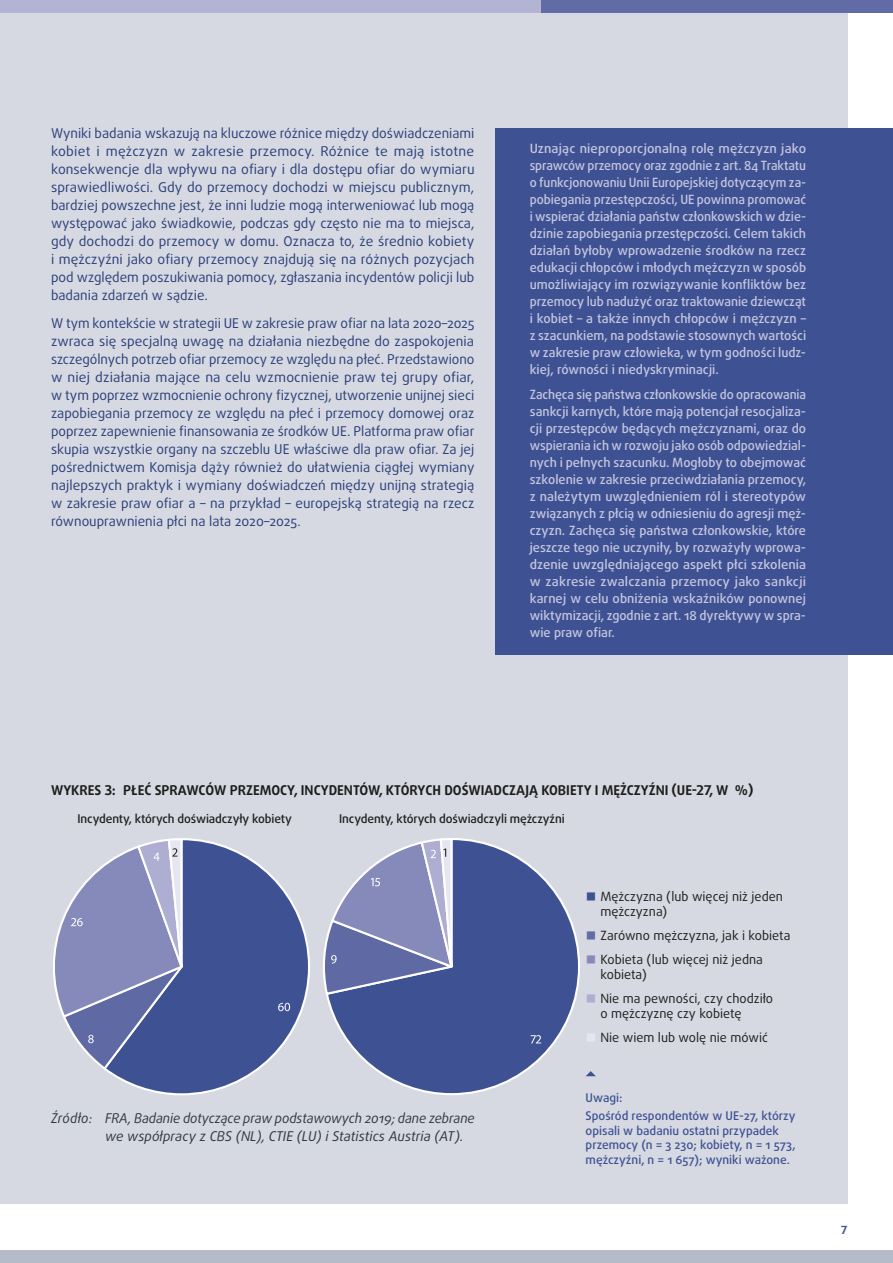
<style>
.page{position:relative;width:893px;height:1263px;background:#fff}
.page>*{position:absolute;margin:0;border:0;box-sizing:border-box;transform-origin:0 0}
.body{font:13.5px/18px "Daxline Pro";color:#2a3f79;text-align:justify}
.figure_source_break{font:italic 13.5px/18px "Daxline Pro";letter-spacing:-.01em;color:#2f383f}
.figure_title{font:700 13.5px "Daxline Pro";color:#1d1d1b}
.opinion_body{font:500 12.75px/17px "Daxline Pro";color:#c6c6df;text-align:justify}
.t1{font:12.75px/15.3px "Daxline Pro";color:#1d1d1b}
.figure_note{font:500 12px/14.4px "Daxline Pro";color:#3e5293}
.fig3_1{font:500 12px "Daxline Pro";letter-spacing:-.01em;color:#1d1d1b}
.figure_note_start{font:500 12px "Daxline Pro";color:#3e5293}
.t2{font:700 11.25px "Daxline Pro";color:#3e5293}
.s1{font-family:"EC Square Sans Pro";color:#3e5293}
.s2{font-family:"EC Square Sans Pro";color:#616ba5}
.s3{font-family:"EC Square Sans Pro";color:#868aba}
.s4{font-family:"EC Square Sans Pro";color:#adaed1}
.s5{font-family:"EC Square Sans Pro";color:#e6e6f2}
</style>
<div class="page">
<div style="left:0;top:0;width:848px;height:1204px;background:#d7d9e2"></div>
<div style="left:496px;top:128px;width:397px;height:526px;background:#3e5293"></div>
<svg style="left:107px;top:838px;width:203px;height:258px"></svg>
<svg style="left:278px;top:1003px;width:12px;height:8px"></svg>
<svg style="left:53px;top:838px;width:135px;height:233px"></svg>
<svg style="left:333px;top:838px;width:247px;height:257px"></svg>
<svg style="left:531px;top:1035px;width:10px;height:8px"></svg>
<svg style="left:323px;top:838px;width:136px;height:179px"></svg>
<svg style="left:586px;top:1071px;width:10px;height:5px"></svg>
<div style="left:0;top:1250px;width:893px;height:13px;background:#b6bbca"></div>
<div style="left:540px;top:0;width:353px;height:13px;background:#616ba5"></div>
<div style="left:0;top:0;width:540px;height:13px;background:#b3b3d4"></div>
<p class="body" style="left:51px;top:124px;width:425px">Wyniki badania wskazują na kluczowe różnice między doświadczeniami kobiet i mężczyzn w zakresie przemocy. Różnice te mają istotne konsekwencje dla wpływu na ofiary i dla dostępu ofiar do wymiaru sprawiedliwości. Gdy do przemocy dochodzi w miejscu publicznym, bardziej powszechne jest, że inni ludzie mogą interweniować lub mogą występować jako świadkowie, podczas gdy często nie ma to miejsca, gdy dochodzi do przemocy w domu. Oznacza to, że średnio kobiety i mężczyźni jako ofiary przemocy znajdują się na różnych pozycjach pod względem poszukiwania pomocy, zgłaszania incydentów policji lub badania zdarzeń w sądzie.</p>
<p class="body" style="left:51px;top:315px;width:425px">W tym kontekście w strategii UE w zakresie praw ofiar na lata 2020–2025 zwraca się specjalną uwagę na działania niezbędne do zaspokojenia szczególnych potrzeb ofiar przemocy ze względu na płeć. Przedstawiono w niej działania mające na celu wzmocnienie praw tej grupy ofiar, w tym poprzez wzmocnienie ochrony fizycznej, utworzenie unijnej sieci zapobiegania przemocy ze względu na płeć i przemocy domowej oraz poprzez zapewnienie finansowania ze środków UE. Platforma praw ofiar skupia wszystkie organy na szczeblu UE właściwe dla praw ofiar. Za jej pośrednictwem Komisja dąży również do ułatwienia ciągłej wymiany najlepszych praktyk i wymiany doświadczeń między unijną strategią w zakresie praw ofiar a – na przykład – europejską strategią na rzecz równouprawnienia płci na lata 2020–2025.</p>
<p class="opinion_body" style="left:530px;top:140px;width:278px">Uznając nieproporcjonalną rolę mężczyzn jako sprawców przemocy oraz zgodnie z art. 84 Traktatu o funkcjonowaniu Unii Europejskiej dotyczącym za&shy;pobiegania przestępczości, UE powinna promować i wspierać działania państw członkowskich w dzie&shy;dzinie zapobiegania przestępczości. Celem takich działań byłoby wprowadzenie środków na rzecz edukacji chłopców i młodych mężczyzn w sposób umożliwiający im rozwiązywanie konfliktów bez przemocy lub nadużyć oraz traktowanie dziewcząt i kobiet – a także innych chłopców i mężczyzn – z szacunkiem, na podstawie stosownych wartości w zakresie praw człowieka, w tym godności ludz&shy;kiej, równości i niedyskryminacji.</p>
<p class="opinion_body" style="left:530px;top:386px;width:278px">Zachęca się państwa członkowskie do opracowania sankcji karnych, które mają potencjał resocjaliza&shy;cji przestępców będących mężczyznami, oraz do wspierania ich w rozwoju jako osób odpowiedzial&shy;nych i pełnych szacunku. Mogłoby to obejmować szkolenie w zakresie przeciwdziałania przemocy, z należytym uwzględnieniem ról i stereotypów związanych z płcią w odniesieniu do agresji męż&shy;czyzn. Zachęca się państwa członkowskie, które jeszcze tego nie uczyniły, by rozważyły wprowa&shy;dzenie uwzględniającego aspekt płci szkolenia w zakresie zwalczania przemocy jako sankcji karnej w celu obniżenia wskaźników ponownej wiktymizacji, zgodnie z art. 18 dyrektywy w spra&shy;wie praw ofiar.</p>
<p class="figure_title" style="left:51px;top:781px;width:704px">WYKRES 3: PŁEĆ SPRAWCÓW PRZEMOCY, INCYDENTÓW, KTÓRYCH DOŚWIADCZAJĄ KOBIETY I MĘŻCZYŹNI (UE‑27, W %)</p>
<p class="fig3_1" style="left:78px;top:811px;width:216px">Incydenty, których doświadczyły kobiety</p>
<p class="fig3_1" style="left:339px;top:811px;width:227px">Incydenty, których doświadczyli mężczyźni</p>
<p class="figure_source_break" style="left:105px;top:1109px;width:371px;text-indent:-54px">Źródło: FRA, Badanie dotyczące praw podstawowych 2019; dane zebrane we współpracy z CBS (NL), CTIE (LU) i Statistics Austria (AT).</p>
<p class="t1" style="left:600px;top:889px;width:184px;text-indent:-15px"><span class="s1">■</span> Mężczyzna (lub więcej niż jeden mężczyzna)</p>
<p class="t1" style="left:586px;top:928px;width:206px"><span class="s2">■</span> Zarówno mężczyzna, jak i kobieta</p>
<p class="t1" style="left:600px;top:952px;width:164px;text-indent:-15px"><span class="s3">■</span> Kobieta (lub więcej niż jedna kobieta)</p>
<p class="t1" style="left:600px;top:991px;width:174px;text-indent:-15px"><span class="s4">■</span> Nie ma pewności, czy chodziło o mężczyznę czy kobietę</p>
<p class="t1" style="left:586px;top:1030px;width:184px"><span class="s5">■</span> Nie wiem lub wolę nie mówić</p>
<p class="figure_note_start" style="left:586px;top:1089px;width:39px">Uwagi:</p>
<p class="figure_note" style="left:586px;top:1109px;width:212px">Spośród respondentów w UE-27, którzy opisali w badaniu ostatni przypadek przemocy (n = 3 230; kobiety, n = 1 573, mężczyźni, n = 1 657); wyniki ważone.</p>
<p class="t2" style="left:841px;top:1222px;width:8px">7</p>
</div>
